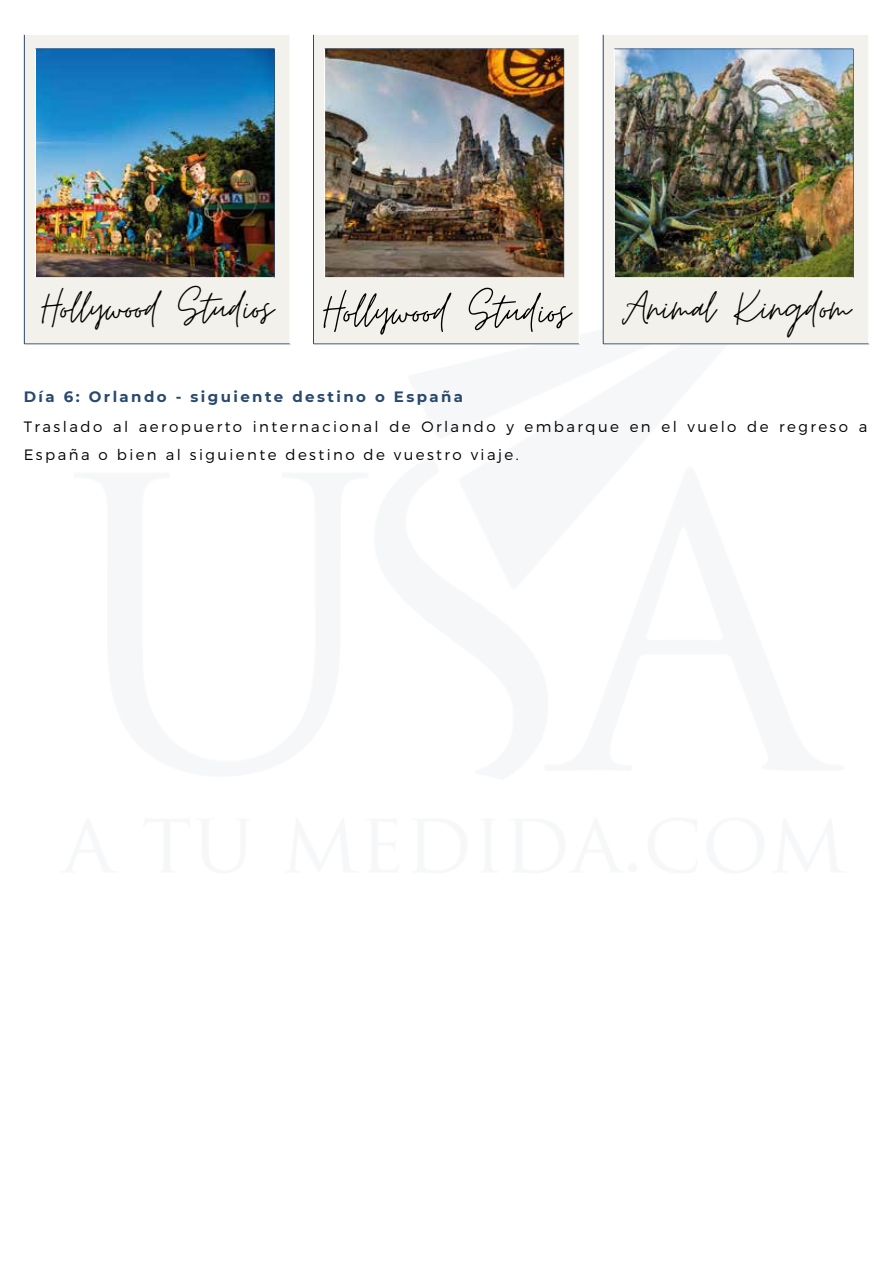
<style>
.page{position:relative;width:894px;height:1264px;background:#fff}
.page>*{position:absolute;margin:0;border:0;box-sizing:border-box;transform-origin:0 0}
.t1{font:52.65px "Moon Time";color:#000}
.t2{font:49.5px "Moon Time";color:#000}
.t3{font:300 15px/28px "Montserrat";letter-spacing:.16em;color:#000}
.t4{font:700 15px "Montserrat";letter-spacing:.16em;color:#28496e}
.s1{font-size:49.5px}
</style>
<div class="page">
<img style="left:313px;top:34px;width:266px;height:310px">
<img style="left:603px;top:34px;width:266px;height:310px">
<img style="left:24px;top:34px;width:266px;height:310px">
<h2 class="t2" style="left:41px;top:286px;width:233px">Hollywood Studios</h2>
<h1 class="t1" style="left:323px;top:288px;width:528px">Hollywood Studios <span class="s1">Animal Kingdom</span></h1>
<p class="t4" style="left:24px;top:386px;width:441px">Día 6: Orlando - siguiente destino o España</p>
<p class="t3" style="left:24px;top:412px;width:844px">Traslado al aeropuerto internacional de Orlando y embarque en el vuelo de regreso a<br>España o bien al siguiente destino de vuestro viaje.</p>
</div>
